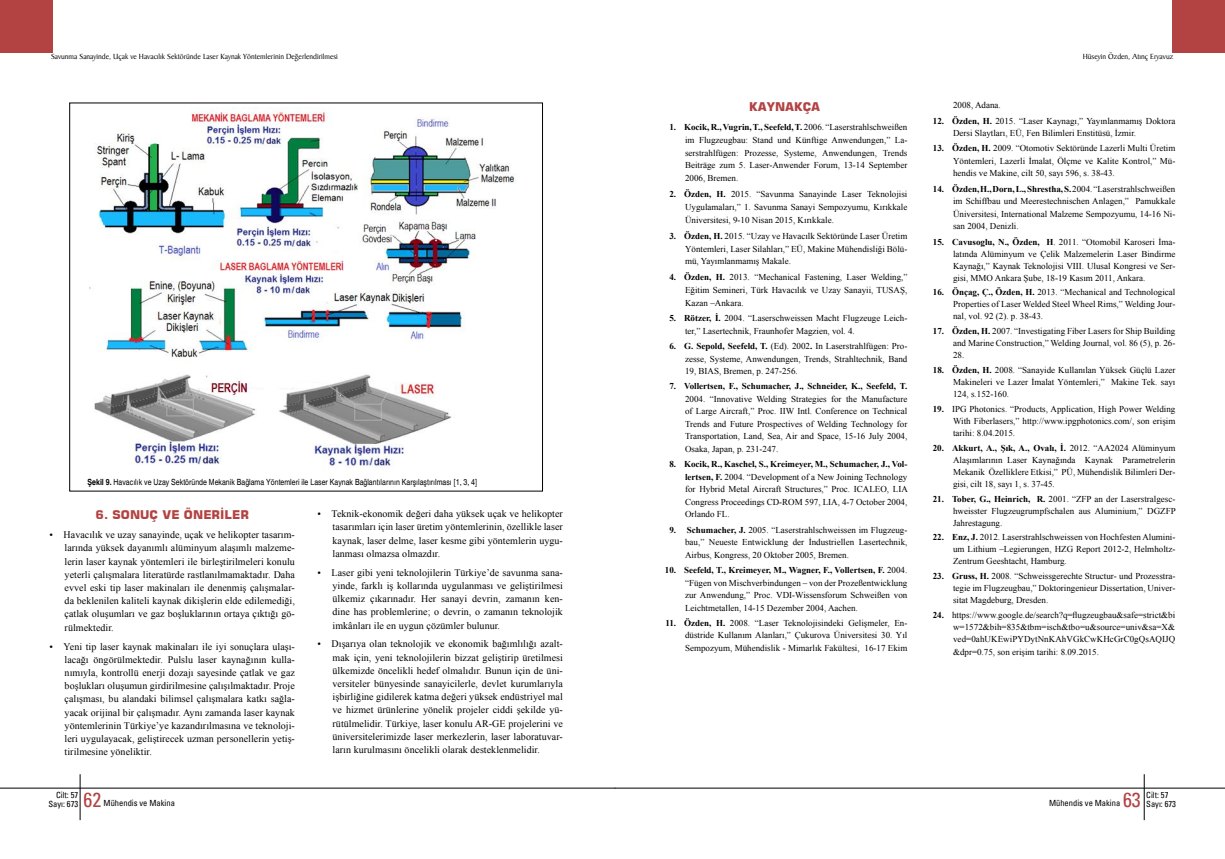
<style>
.page{position:relative;width:1225px;height:859px;background:#fff}
.page>*{position:absolute;margin:0;border:0;box-sizing:border-box;transform-origin:0 0}
.t1{font:condensed 20px "Univers";color:#b34242}
.t2{font:700 12px "Square 721 BT";letter-spacing:.005em;color:#b34242}
.t3{font:10px/13.2px "Times New Roman";letter-spacing:.005em;color:#000;text-align:justify}
.t4{font:9px/12.5px "Times New Roman";color:#000;text-align:justify}
.t5{font:700 9px "Times New Roman";color:#000}
.t6{font:condensed 8.5px "Helvetica";color:#000}
.t7{font:condensed 8.5px/9px "Univers";color:#000;text-align:right}
.t8{font:8px "Baker Signet BT";color:#000}
.s1{font-weight:700}
</style>
<div class="page">
<div style="left:1172px;top:0;width:53px;height:52px;background:#b34242"></div>
<div style="left:0;top:0;width:52px;height:52px;background:#b34242"></div>
<hr style="left:0;top:788px;width:615px;height:1px;background:#000">
<hr style="left:614px;top:788px;width:611px;height:1px;background:#000">
<hr style="left:80px;top:774px;width:1px;height:46px;background:#000">
<hr style="left:1144px;top:774px;width:1px;height:46px;background:#000">
<img style="left:89px;top:108px;width:427px;height:360px">
<p class="t8" style="left:51px;top:52px;width:288px">Savunma Sanayinde, Uçak ve Havacılık Sektöründe Laser Kaynak Yöntemlerinin Değerlendirilmesi</p>
<p class="t8" style="left:1082px;top:52px;width:92px">Hüseyin Özden, Atınç Eryavuz</p>
<p class="t6" style="left:88px;top:477px;width:391px"><span class="s1">Şekil 9.</span> Havacılık ve Uzay Sektöründe Mekanik Bağlama Yöntemleri ile Laser Kaynak Bağlantılarının Karşılaştırılması [1, 3, 4]</p>
<h2 class="t2" style="left:96px;top:508px;width:155px">6. SONUÇ VE ÖNERİLER</h2>
<p class="t3" style="left:65px;top:528px;width:232px;text-indent:-15px">• Havacılık ve uzay sanayinde, uçak ve helikopter tasarım&shy;larında yüksek dayanımlı alüminyum alaşımlı malzeme&shy;lerin laser kaynak yöntemleri ile birleştirilmeleri konulu yeterli çalışmalara literatürde rastlanılmamaktadır. Daha evvel eski tip laser makinaları ile denenmiş çalışmalar&shy;da beklenilen kaliteli kaynak dikişlerin elde edilemediği, çatlak oluşumları ve gaz boşluklarının ortaya çıktığı gö&shy;rülmektedir.</p>
<p class="t3" style="left:65px;top:639px;width:232px;text-indent:-15px">• Yeni tip laser kaynak makinaları ile iyi sonuçlara ulaşı&shy;lacağı öngörülmektedir. Pulslu laser kaynağının kulla&shy;nımıyla, kontrollü enerji dozajı sayesinde çatlak ve gaz boşlukları oluşumun girdirilmesine çalışılmaktadır. Proje çalışması, bu alandaki bilimsel çalışmalara katkı sağla&shy;yacak orijinal bir çalışmadır. Aynı zamanda laser kaynak yöntemlerinin Türkiye’ye kazandırılmasına ve teknoloji&shy;leri uygulayacak, geliştirecek uzman personellerin yetiş&shy;tirilmesine yöneliktir.</p>
<p class="t3" style="left:332px;top:507px;width:232px;text-indent:-15px">• Teknik-ekonomik değeri daha yüksek uçak ve helikopter tasarımları için laser üretim yöntemlerinin, özellikle laser kaynak, laser delme, laser kesme gibi yöntemlerin uygu&shy;lanması olmazsa olmazdır.</p>
<p class="t3" style="left:332px;top:566px;width:232px;text-indent:-15px">• Laser gibi yeni teknolojilerin Türkiye’de savunma sana&shy;yinde, farklı iş kollarında uygulanması ve geliştirilmesi ülkemiz çıkarınadır. Her sanayi devrin, zamanın ken&shy;dine has problemlerine; o devrin, o zamanın teknolojik imkânları ile en uygun çözümler bulunur.</p>
<p class="t3" style="left:332px;top:637px;width:232px;text-indent:-15px">• Dışarıya olan teknolojik ve ekonomik bağımlılığı azalt&shy;mak için, yeni teknolojilerin bizzat geliştirip üretilmesi ülkemizde öncelikli hedef olmalıdır. Bunun için de üni&shy;versiteler bünyesinde sanayicilerle, devlet kurumlarıyla işbirliğine gidilerek katma değeri yüksek endüstriyel mal ve hizmet ürünlerine yönelik projeler ciddi şekilde yü&shy;rütülmelidir. Türkiye, laser konulu AR-GE projelerini ve üniversitelerimizde laser merkezlerin, laser laboratuvar&shy;ların kurulmasını öncelikli olarak desteklenmelidir.</p>
<h2 class="t2" style="left:749px;top:100px;width:73px">KAYNAKÇA</h2>
<p class="t4" style="left:685px;top:120px;width:224px;line-height:12.9px;text-indent:-16px"><span class="s1">1. Kocik, R., Vugrin, T., Seefeld, T.</span> 2006. “Laserstrahlschweißen im Flugzeugbau: Stand und Künftige Anwendungen,” La&shy;serstrahlfügen: Prozesse, Systeme, Anwendungen, Trends Beiträge zum 5. Laser-Anwender Forum, 13-14 September 2006, Bremen.</p>
<p class="t4" style="left:685px;top:187px;width:224px;line-height:12.9px;text-indent:-16px"><span class="s1">2. Özden, H.</span> 2015. “Savunma Sanayinde Laser Teknolojisi Uygulamaları,” 1. Savunma Sanayi Sempozyumu, Kırıkkale Üniversitesi, 9-10 Nisan 2015, Kırıkkale.</p>
<p class="t4" style="left:685px;top:229px;width:224px;line-height:12.9px;text-indent:-16px"><span class="s1">3. Özden, H.</span> 2015. “Uzay ve Havacılk Sektöründe Laser Üretim Yöntemleri, Laser Silahları,” EÜ, Makine Mühendisliği Bölü&shy;mü, Yayımlanmamış Makale.</p>
<p class="t4" style="left:685px;top:271px;width:224px;line-height:12.9px;text-indent:-16px"><span class="s1">4. Özden, H.</span> 2013. “Mechanical Fastening, Laser Welding,” Eğitim Semineri, Türk Havacılık ve Uzay Sanayii, TUSAŞ, Kazan –Ankara.</p>
<p class="t4" style="left:685px;top:312px;width:224px;text-indent:-16px"><span class="s1">5. Rötzer, İ.</span> 2004. “Laserschweissen Macht Flugzeuge Leich&shy;ter,” Lasertechnik, Fraunhofer Magzien, vol. 4.</p>
<p class="t4" style="left:685px;top:340px;width:224px;text-indent:-16px"><span class="s1">6. G. Sepold, Seefeld, T.</span> (Ed). 2002<span class="s1">.</span> In Laserstrahlfügen: Pro&shy;zesse, Systeme, Anwendungen, Trends, Strahltechnik, Band 19, BIAS, Bremen, p. 247-256.</p>
<p class="t5" style="left:669px;top:380px;width:239px">7. Vollertsen, F., Schumacher, J., Schneider, K., Seefeld, T.</p>
<p class="t4" style="left:685px;top:393px;width:224px">2004. “Innovative Welding Strategies for the Manufacture of Large Aircraft,” Proc. IIW Intl. Conference on Technical Trends and Future Prospectives of Welding Technology for Transportation, Land, Sea, Air and Space, 15-16 July 2004, Osaka, Japan, p. 231-247.</p>
<p class="t4" style="left:685px;top:458px;width:224px;text-indent:-16px"><span class="s1">8. Kocik, R., Kaschel, S., Kreimeyer, M., Schumacher, J., Vol&shy;lertsen, F.</span> 2004. “Development of a New Joining Technology for Hybrid Metal Aircraft Structures,” Proc. ICALEO, LIA Congress Proceedings CD-ROM 597, LIA, 4-7 October 2004, Orlando FL.</p>
<p class="t4" style="left:685px;top:523px;width:224px;text-indent:-16px"><span class="s1">9. Schumacher, J.</span> 2005. “Laserstrahlschweissen im Flugzeug&shy;bau,” Neueste Entwicklung der İndustriellen Lasertechnik, Airbus, Kongress, 20 Oktober 2005, Bremen.</p>
<p class="t4" style="left:685px;top:564px;width:224px;text-indent:-20px"><span class="s1">10. Seefeld, T., Kreimeyer, M., Wagner, F., Vollertsen, F.</span> 2004. “Fügen von Mischverbindungen – von der Prozeßentwicklung zur Anwendung,” Proc. VDI-Wissensforum Schweißen von Leichtmetallen, 14-15 Dezember 2004, Aachen.</p>
<p class="t4" style="left:685px;top:616px;width:224px;text-indent:-20px"><span class="s1">11. Özden, H.</span> 2008. “Laser Teknolojisindeki Gelişmeler, En&shy;düstride Kullanım Alanları,” Çukurova Üniversitesi 30. Yıl Sempozyum, Mühendislik - Mimarlık Fakültesi, 16-17 Ekim</p>
<p class="t4" style="left:953px;top:99px;width:49px">2008, Adana.</p>
<p class="t4" style="left:953px;top:114px;width:224px;text-indent:-20px"><span class="s1">12. Özden, H.</span> 2015. “Laser Kaynagı,” Yayınlanmamış Doktora<br>Dersi Slaytları, EÜ, Fen Bilimleri Enstitüsü, İzmir.</p>
<p class="t4" style="left:953px;top:142px;width:224px;text-indent:-20px"><span class="s1">13. Özden, H.</span> 2009. “Otomotiv Sektöründe Lazerli Multi Üretim Yöntemleri, Lazerli İmalat, Ölçme ve Kalite Kontrol,” Mü&shy;hendis ve Makine, cilt 50, sayı 596, s. 38-43.</p>
<p class="t4" style="left:953px;top:182px;width:224px;text-indent:-20px"><span class="s1">14. Özden, H., Dorn, L., Shrestha, S.</span> 2004. “Laserstrahlschweißen im Schiffbau und Meerestechnischen Anlagen,” Pamukkale Üniversitesi, International Malzeme Sempozyumu, 14-16 Ni&shy;san 2004, Denizli.</p>
<p class="t4" style="left:953px;top:235px;width:224px;line-height:12px;text-indent:-20px"><span class="s1">15. Cavusoglu, N., Özden, H</span>. 2011. “Otomobil Karoseri İma&shy;latında Alüminyum ve Çelik Malzemelerin Laser Bindirme Kaynağı,” Kaynak Teknolojisi VIII. Ulusal Kongresi ve Ser&shy;gisi, MMO Ankara Şube, 18-19 Kasım 2011, Ankara.</p>
<p class="t4" style="left:953px;top:286px;width:224px;line-height:12px;text-indent:-20px"><span class="s1">16. Önçag, Ç., Özden, H.</span> 2013. “Mechanical and Technological Properties of Laser Welded Steel Wheel Rims,” Welding Jour&shy;nal, vol. 92 (2). p. 38-43.</p>
<p class="t4" style="left:953px;top:325px;width:224px;line-height:12px;text-indent:-20px"><span class="s1">17. Özden, H.</span> 2007. “Investigating Fiber Lasers for Ship Building and Marine Construction,” Welding Journal, vol. 86 (5), p. 26- 28.</p>
<p class="t4" style="left:953px;top:364px;width:224px;line-height:12px;text-indent:-20px"><span class="s1">18. Özden, H.</span> 2008. “Sanayide Kullanılan Yüksek Güçlü Lazer Makineleri ve Lazer İmalat Yöntemleri,” Makine Tek. sayı 124, s.152-160.</p>
<p class="t4" style="left:953px;top:403px;width:224px;line-height:12px;text-indent:-20px"><span class="s1">19.</span> IPG Photonics. “Products, Application, High Power Welding With Fiberlasers,” http://www.ipgphotonics.com/, son erişim tarihi: 8.04.2015.</p>
<p class="t4" style="left:953px;top:442px;width:224px;line-height:12px;text-indent:-20px"><span class="s1">20. Akkurt, A., Şık, A., Ovalı, İ.</span> 2012. “AA2024 Alüminyum Alaşımlarının Laser Kaynağında Kaynak Parametrelerin Mekanik Özelliklere Etkisi,” PÜ, Mühendislik Bilimleri Der&shy;gisi, cilt 18, sayı 1, s. 37-45.</p>
<p class="t4" style="left:953px;top:492px;width:224px;line-height:12px;text-indent:-20px"><span class="s1">21. Tober, G., Heinrich, R.</span> 2001. “ZFP an der Laserstralgesc&shy;hweisster Flugzeugrumpfschalen aus Aluminium,” DGZFP Jahrestagung.</p>
<p class="t4" style="left:953px;top:531px;width:224px;line-height:12px;text-indent:-20px"><span class="s1">22. Enz, J.</span> 2012. Laserstrahlschweissen von Hochfesten Alumini&shy;um Lithium –Legierungen, HZG Report 2012-2, Helmholtz-Zentrum Geeshtacht, Hamburg.</p>
<p class="t4" style="left:953px;top:570px;width:224px;line-height:12px;text-indent:-20px"><span class="s1">23. Gruss, H.</span> 2008. “Schweissgerechte Structur- und Prozesstra&shy;tegie im Flugzeugbau,” Doktoringenieur Dissertation, Univer&shy;sitat Magdeburg, Dresden.</p>
<p class="t4" style="left:953px;top:609px;width:224px;line-height:12.2px;text-indent:-20px"><span class="s1">24.</span> https://www.google.de/search?q=flugzeugbau&amp;safe=strict&amp;bi w=1572&amp;bih=835&amp;tbm=isch&amp;tbo=u&amp;source=univ&amp;sa=X&amp; ved=0ahUKEwiPYDytNnKAhVGkCwKHcGrC0gQsAQIJQ &amp;dpr=0.75, son erişim tarihi: 8.09.2015.</p>
<p class="t7" style="left:49px;top:790px;width:31px">Cilt: 57<br>Sayı: 673</p>
<p class="t7" style="left:1146px;top:790px;width:24px">Cilt: 57</p>
<h1 class="t1" style="left:84px;top:786px;width:19px">62</h1>
<p class="t7" style="left:104px;top:799px;width:73px">Mühendis ve Makina</p>
<p class="t7" style="left:1049px;top:799px;width:73px">Mühendis ve Makina</p>
<h1 class="t1" style="left:1123px;top:786px;width:19px">63</h1>
<p class="t7" style="left:1146px;top:799px;width:31px">Sayı: 673</p>
</div>
